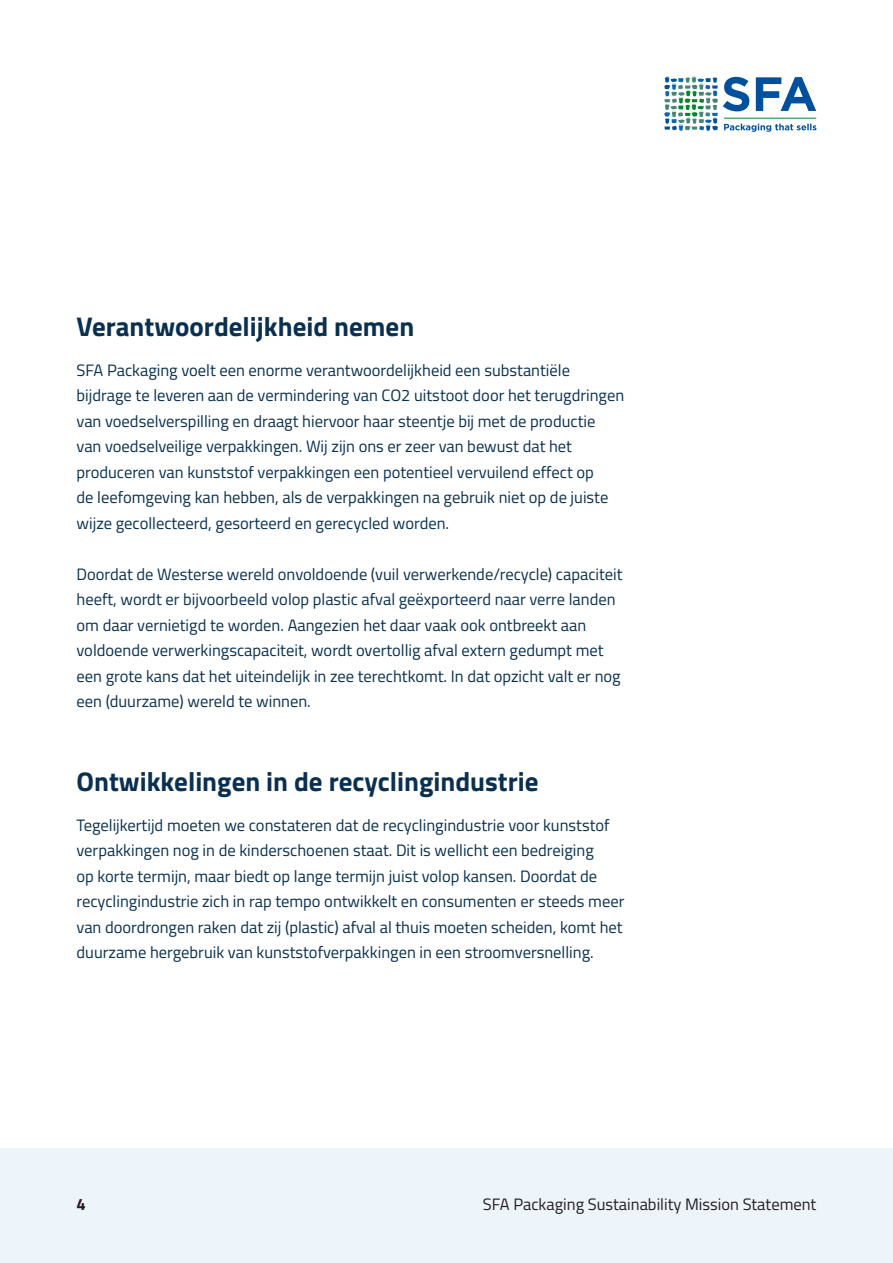
<style>
.page{position:relative;width:893px;height:1263px;background:#fff}
.page>*{position:absolute;margin:0;border:0;box-sizing:border-box;transform-origin:0 0}
.t1{font:700 27px "Titillium Web";color:#093050}
.t2{font:16.5px/25.5px "Titillium Web";color:#093050}
.t3{font:16.5px "Titillium Web";color:#231f20}
.t4{font:700 16.5px "Titillium Web";color:#231f20}
</style>
<div class="page">
<div style="left:0;top:1148px;width:893px;height:115px;background:#edf4fa"></div>
<svg style="left:664px;top:77px;width:152px;height:55px"></svg>
<hr style="left:724px;top:118px;width:92px;height:1px;background:#00862f">
<p class="t1" style="left:77px;top:305px;width:339px">Verantwoordelijkheid nemen</p>
<p class="t2" style="left:77px;top:356px;width:549px">SFA Packaging voelt een enorme verantwoordelijkheid een substantiële bijdrage te leveren aan de vermindering van CO2 uitstoot door het terugdringen van voedselverspilling en draagt hiervoor haar steentje bij met de productie van voedselveilige verpakkingen. Wij zijn ons er zeer van bewust dat het produceren van kunststof verpakkingen een potentieel vervuilend effect op<br>de leefomgeving kan hebben, als de verpakkingen na gebruik niet op de juiste wijze gecollecteerd, gesorteerd en gerecycled worden.</p>
<p class="t2" style="left:77px;top:560px;width:548px">Doordat de Westerse wereld onvoldoende (vuil verwerkende/recycle) capaciteit heeft, wordt er bijvoorbeeld volop plastic afval geëxporteerd naar verre landen om daar vernietigd te worden. Aangezien het daar vaak ook ontbreekt aan voldoende verwerkingscapaciteit, wordt overtollig afval extern gedumpt met een grote kans dat het uiteindelijk in zee terechtkomt. In dat opzicht valt er nog een (duurzame) wereld te winnen.</p>
<p class="t1" style="left:77px;top:760px;width:463px">Ontwikkelingen in de recyclingindustrie</p>
<p class="t2" style="left:77px;top:811px;width:549px">Tegelijkertijd moeten we constateren dat de recyclingindustrie voor kunststof verpakkingen nog in de kinderschoenen staat. Dit is wellicht een bedreiging<br>op korte termijn, maar biedt op lange termijn juist volop kansen. Doordat de recyclingindustrie zich in rap tempo ontwikkelt en consumenten er steeds meer van doordrongen raken dat zij (plastic) afval al thuis moeten scheiden, komt het duurzame hergebruik van kunststofverpakkingen in een stroomversnelling.</p>
<p class="t4" style="left:77px;top:1192px;width:11px">4</p>
<p class="t3" style="left:483px;top:1192px;width:335px">SFA Packaging Sustainability Mission Statement</p>
</div>
